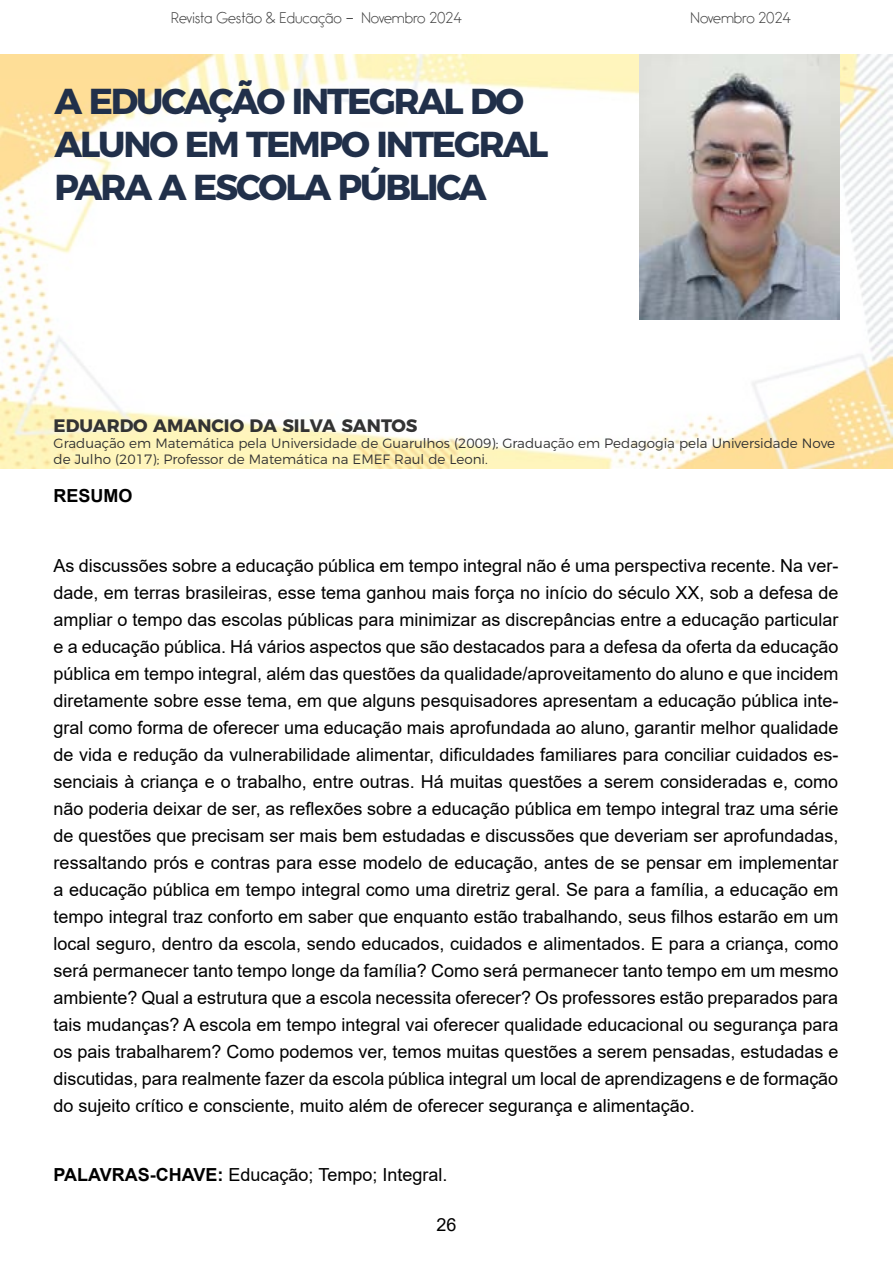
<style>
.page{position:relative;width:893px;height:1263px;background:#fff}
.page>*{position:absolute;margin:0;border:0;box-sizing:border-box;transform-origin:0 0}
.t1{font:700 36px/43.2px "Montserrat";letter-spacing:-.06em;color:#21304a}
.t2{font:18px/27px "Arial";color:#000;text-align:justify}
.t3{font:700 18px "Montserrat";color:#333}
.t4{font:700 18px "Arial";color:#000}
.t5{font:300 13.5px/16.2px "Montserrat";color:#333}
.t6{font:300 13.5px "Bambino";color:#404040}
.s1{font-weight:700}
</style>
<div class="page">
<img style="left:0;top:54px;width:893px;height:415px">
<img style="left:640px;top:54px;width:199px;height:266px">
<p class="t6" style="left:171px;top:11px;width:292px">Revista Gestão &amp; Educação – Novembro 2024</p>
<p class="t6" style="left:691px;top:11px;width:102px">Novembro 2024</p>
<h1 class="t1" style="left:54px;top:77px;width:496px">A EDUCAÇÃO INTEGRAL DO<br>ALUNO EM TEMPO INTEGRAL<br>PARA A ESCOLA PÚBLICA</h1>
<p class="t3" style="left:54px;top:410px;width:365px">EDUARDO AMANCIO DA SILVA SANTOS</p>
<p class="t5" style="left:54px;top:434px;width:783px">Graduação em Matemática pela Universidade de Guarulhos (2009); Graduação em Pedagogia pela Universidade Nove de Julho (2017); Professor de Matemática na EMEF Raul de Leoni.</p>
<p class="t4" style="left:54px;top:483px;width:81px">RESUMO</p>
<p class="t2" style="left:54px;top:552px;width:786px">As discussões sobre a educação pública em tempo integral não é uma perspectiva recente. Na ver&shy;dade, em terras brasileiras, esse tema ganhou mais força no início do século XX, sob a defesa de ampliar o tempo das escolas públicas para minimizar as discrepâncias entre a educação particular e a educação pública. Há vários aspectos que são destacados para a defesa da oferta da educação pública em tempo integral, além das questões da qualidade/aproveitamento do aluno e que incidem diretamente sobre esse tema, em que alguns pesquisadores apresentam a educação pública inte&shy;gral como forma de oferecer uma educação mais aprofundada ao aluno, garantir melhor qualidade de vida e redução da vulnerabilidade alimentar, dificuldades familiares para conciliar cuidados es&shy;senciais à criança e o trabalho, entre outras. Há muitas questões a serem consideradas e, como não poderia deixar de ser, as reflexões sobre a educação pública em tempo integral traz uma série de questões que precisam ser mais bem estudadas e discussões que deveriam ser aprofundadas, ressaltando prós e contras para esse modelo de educação, antes de se pensar em implementar a educação pública em tempo integral como uma diretriz geral. Se para a família, a educação em tempo integral traz conforto em saber que enquanto estão trabalhando, seus filhos estarão em um local seguro, dentro da escola, sendo educados, cuidados e alimentados. E para a criança, como será permanecer tanto tempo longe da família? Como será permanecer tanto tempo em um mesmo ambiente? Qual a estrutura que a escola necessita oferecer? Os professores estão preparados para tais mudanças? A escola em tempo integral vai oferecer qualidade educacional ou segurança para os pais trabalharem? Como podemos ver, temos muitas questões a serem pensadas, estudadas e discutidas, para realmente fazer da escola pública integral um local de aprendizagens e de formação do sujeito crítico e consciente, muito além de oferecer segurança e alimentação.</p>
<p class="t2" style="left:54px;top:1161px;width:395px"><span class="s1">PALAVRAS-CHAVE:</span> Educação; Tempo; Integral.</p>
<p class="t2" style="left:436px;top:1211px;width:22px">26</p>
</div>
